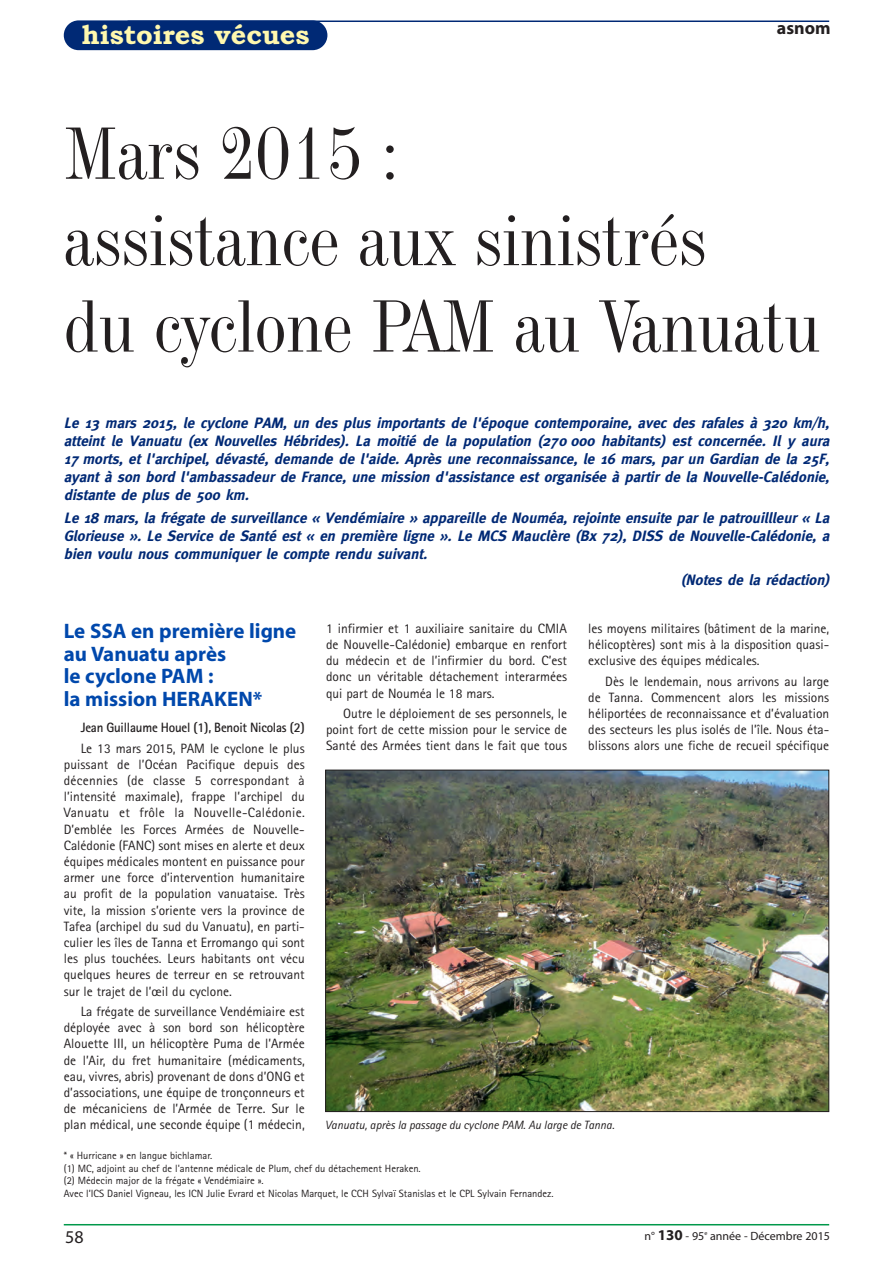
<style>
.page{position:relative;width:893px;height:1263px;background:#fff}
.page>*{position:absolute;margin:0;border:0;box-sizing:border-box;transform-origin:0 0}
.t1{font:72px/86.4px "Industrial 736 BT";letter-spacing:-.01em;color:#231f20}
.t2{font:700 27px "Bookman Old Style";color:#fff8ae}
.t3{font:700 21px/22.5px "Myriad";color:#0048ac}
.t4{font:700 18px "Myriad";color:#231f20}
.t5{font:18px "Myriad";color:#231f20}
.t6{font:italic 700 15px/18px "Meta";color:#002975}
.t7{font:13.5px/16.2px "Rotis Sans Serif";color:#231f20;text-align:justify}
.t8{font:700 13.5px/20.4px "Rotis Sans Serif";letter-spacing:-.015em;color:#231f20;scale:.96 1}
.t9{font:italic 12px "Rotis Sans Serif";color:#231f20}
.t10{font:12px "Myriad";color:#231f20}
.t11{font:10.5px/12.6px "Rotis Sans Serif";color:#231f20}
.s1{font-weight:400}
.s2{font-weight:700;font-size:15px}
</style>
<div class="page">
<hr style="left:64px;top:1224px;width:765px;height:1px;background:#00984a">
<hr style="left:128px;top:21px;width:701px;height:1px;background:#002975">
<div style="left:64px;top:20px;width:263px;height:30px;background:#002975;border-radius:15px"></div>
<img style="left:327px;top:772px;width:500px;height:338px">
<p class="t2" style="left:82px;top:19px;width:229px">histoires vécues</p>
<p class="t4" style="left:777px;top:21px;width:55px">asnom</p>
<p class="t1" style="left:64px;top:118px;width:759px">Mars 2015 :<br>assistance aux sinistrés<br>du cyclone PAM au Vanuatu</p>
<p class="t6" style="left:64px;top:414px;width:769px">Le 13 mars 2015, le cyclone PAM, un des plus importants de l 'époq ue contemporaine, avec des rafales à 3 20 km/h, atteint le Vanuatu (ex Nouvelles Hébrides). La moitié de la population (27 0 000 habitants) est concernée. Il y aura 17 morts, et l 'archipel, dévasté, demande de l 'aide. Après une reconnaissance, le 16 mars, par un Gardian de la 25F, ayant à son bord l 'ambassadeur de France, une mission d'assistance est organisée à partir de la Nouvelle-Calédonie, distante de plus de 500 km.</p>
<p class="t6" style="left:64px;top:508px;width:769px;text-align:justify">Le 18 mars, la frégate de surveillance « Vendémiaire » appareille de Nouméa, rejointe ensuite par le patrouillleur « La Glorieuse ». Le Service de Santé est « en première ligne ». Le MCS Mauclère (Bx 7 2), DISS de Nouvelle-Calédonie, a bien voulu nous communiq uer le compte rendu suivant.</p>
<p class="t6" style="left:681px;top:571px;width:150px">(Notes de la rédaction)</p>
<p class="t3" style="left:64px;top:622px;width:234px">Le SSA en première ligne au Vanuatu après<br>le cyclone PAM :<br>la mission HERAKEN*</p>
<p class="t8" style="left:81px;top:719px;width:235px">Jean Guillaume Houel (1), Benoit Nicolas (2)<br><span class="s1">Le 13 mars 2015, PAM le cyclone le plus</span></p>
<p class="t7" style="left:64px;top:757px;width:243px">puissant de l’Océan Pacifique depuis des décennies (de classe 5 correspondant à l’intensité maximale), frappe l’archipel du Vanuatu et frôle la Nouvelle-Calédonie.<br>D’emblée les Forces Armées de Nouvelle-Calédonie (FANC) sont mises en alerte et deux équipes médicales montent en puissance pour armer une force d’intervention humanitaire au profit de la population vanuataise. Très vite, la mission s’oriente vers la province de Tafea (archipel du sud du Vanuatu), en parti&shy;culier les îles de Tanna et Erromango qui sont les plus touchées. Leurs habitants ont vécu quelques heures de terreur en se retrouvant sur le trajet de l’œil du cyclone.</p>
<p class="t7" style="left:64px;top:1005px;width:243px;text-indent:17px">La frégate de surveillance Vendémiaire est déployée avec à son bord son hélicoptère Alouette III, un hélicoptère Puma de l’Armée de l’Air, du fret humanitaire (médicaments, eau, vivres, abris) provenant de dons d’ONG et d’associations, une équipe de tronçonneurs et de mécaniciens de l’Armée de Terre. Sur le plan médical, une seconde équipe (1 médecin,</p>
<p class="t7" style="left:326px;top:621px;width:242px">1 infirmier et 1 auxiliaire sanitaire du CMIA de Nouvelle-Calédonie) embarque en renfort du médecin et de l’infirmier du bord. C’est donc un véritable détachement interarmées qui part de Nouméa le 18 mars.</p>
<p class="t7" style="left:326px;top:707px;width:243px;text-indent:17px">Outre le déploiement de ses personnels, le point fort de cette mission pour le service de Santé des Armées tient dans le fait que tous</p>
<p class="t7" style="left:588px;top:621px;width:243px">les moyens militaires (bâtiment de la marine, hélicoptères) sont mis à la disposition quasi&shy;exclusive des équipes médicales.</p>
<p class="t7" style="left:588px;top:674px;width:243px;text-indent:17px">Dès le lendemain, nous arrivons au large de Tanna. Commencent alors les missions héliportées de reconnaissance et d’évaluation des secteurs les plus isolés de l’île. Nous éta&shy;blissons alors une fiche de recueil spécifique</p>
<p class="t9" style="left:325px;top:1121px;width:291px">Vanuatu, après la passage du cyclone PAM. Au large de Tanna.</p>
<p class="t11" style="left:64px;top:1150px;width:491px">* « Hurricane » en langue bichlamar.<br>(1) MC, adjoint au chef de l'antenne médicale de Plum, chef du détachement Heraken.<br>(2) Médecin major de la frégate « Vendémiaire ».<br>Avec l’ICS Daniel Vigneau, les ICN Julie Evrard et Nicolas Marquet, le CCH Sylvaï Stanislas et le CPL Sylvain Fernandez.</p>
<p class="t5" style="left:65px;top:1230px;width:20px">58</p>
<p class="t10" style="left:644px;top:1231px;width:187px">n° <span class="s2">130</span> - 95<sup>e</sup> année - Décembre 2015</p>
</div>
